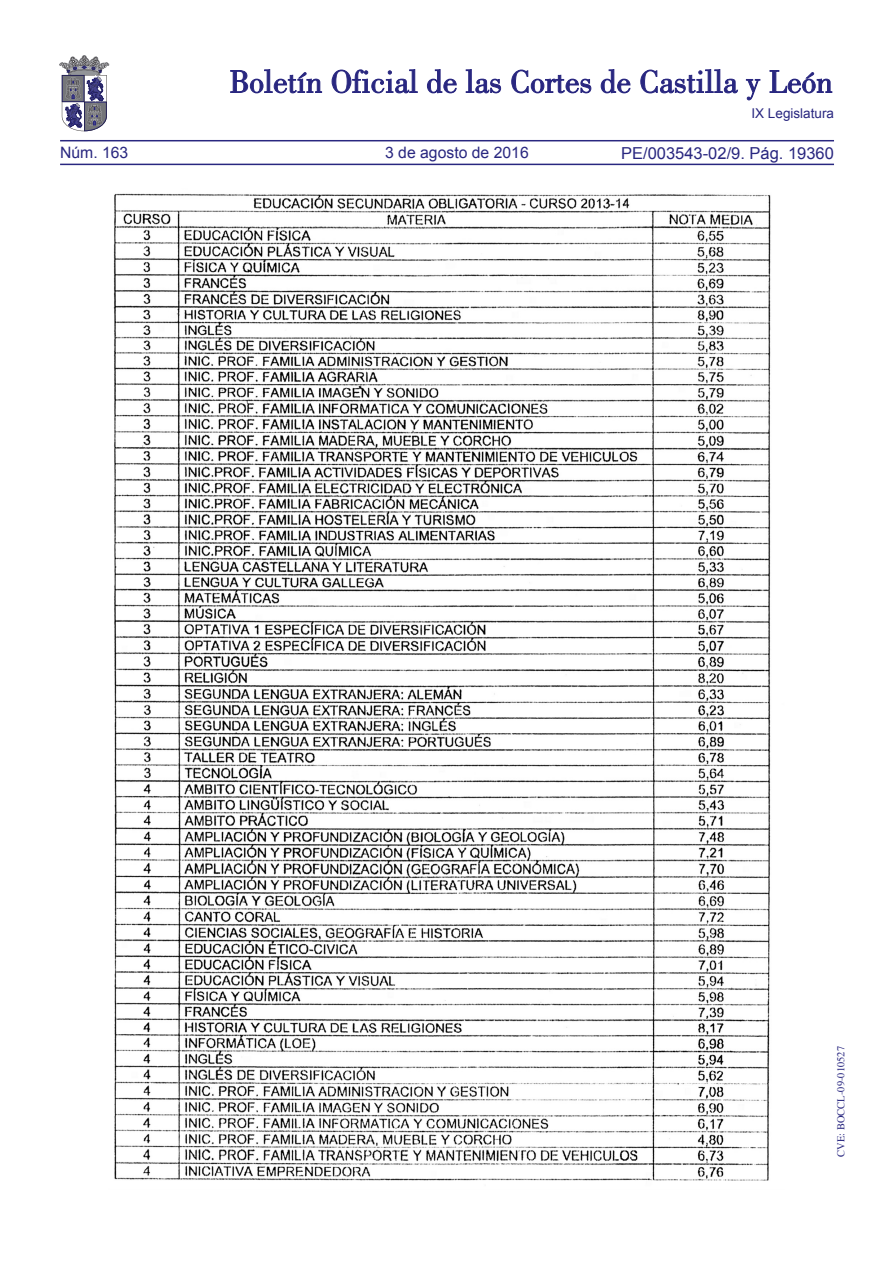
<style>
.page{position:relative;width:893px;height:1263px;background:#fff}
.page>*{position:absolute;margin:0;border:0;box-sizing:border-box;transform-origin:0 0}
.t1{font:16.5px "Arial";color:#292780}
.t2{font:15.75px "Arial";color:#292780}
.t3{font:13.5px "Arial";color:#292780}
.t4{font:10.5px "Times";color:#292780}
</style>
<div class="page">
<hr style="left:60px;top:164px;width:774px;height:1px;background:#292780">
<hr style="left:60px;top:140px;width:774px;height:1px;background:#292780">
<svg style="left:230px;top:69px;width:92px;height:24px"></svg>
<svg style="left:332px;top:69px;width:86px;height:24px"></svg>
<svg style="left:427px;top:69px;width:30px;height:24px"></svg>
<svg style="left:466px;top:69px;width:35px;height:24px"></svg>
<svg style="left:511px;top:70px;width:80px;height:23px"></svg>
<svg style="left:601px;top:69px;width:29px;height:24px"></svg>
<svg style="left:640px;top:69px;width:98px;height:24px"></svg>
<svg style="left:746px;top:79px;width:14px;height:21px"></svg>
<svg style="left:770px;top:70px;width:62px;height:23px"></svg>
<svg style="left:60px;top:55px;width:49px;height:76px"></svg>
<img style="left:113px;top:193px;width:658px;height:988px">
<p class="t2" style="left:60px;top:142px;width:70px">Núm. 163</p>
<p class="t2" style="left:385px;top:142px;width:145px">3 de agosto de 2016</p>
<p class="t3" style="left:751px;top:105px;width:84px">IX Legislatura</p>
<p class="t1" style="left:621px;top:142px;width:214px">PE/003543-02/9. Pág. 19360</p>
<p class="t4" style="left:831px;top:1157px;width:112px;rotate:-90deg">CVE: BOCCL-09-010527</p>
</div>
